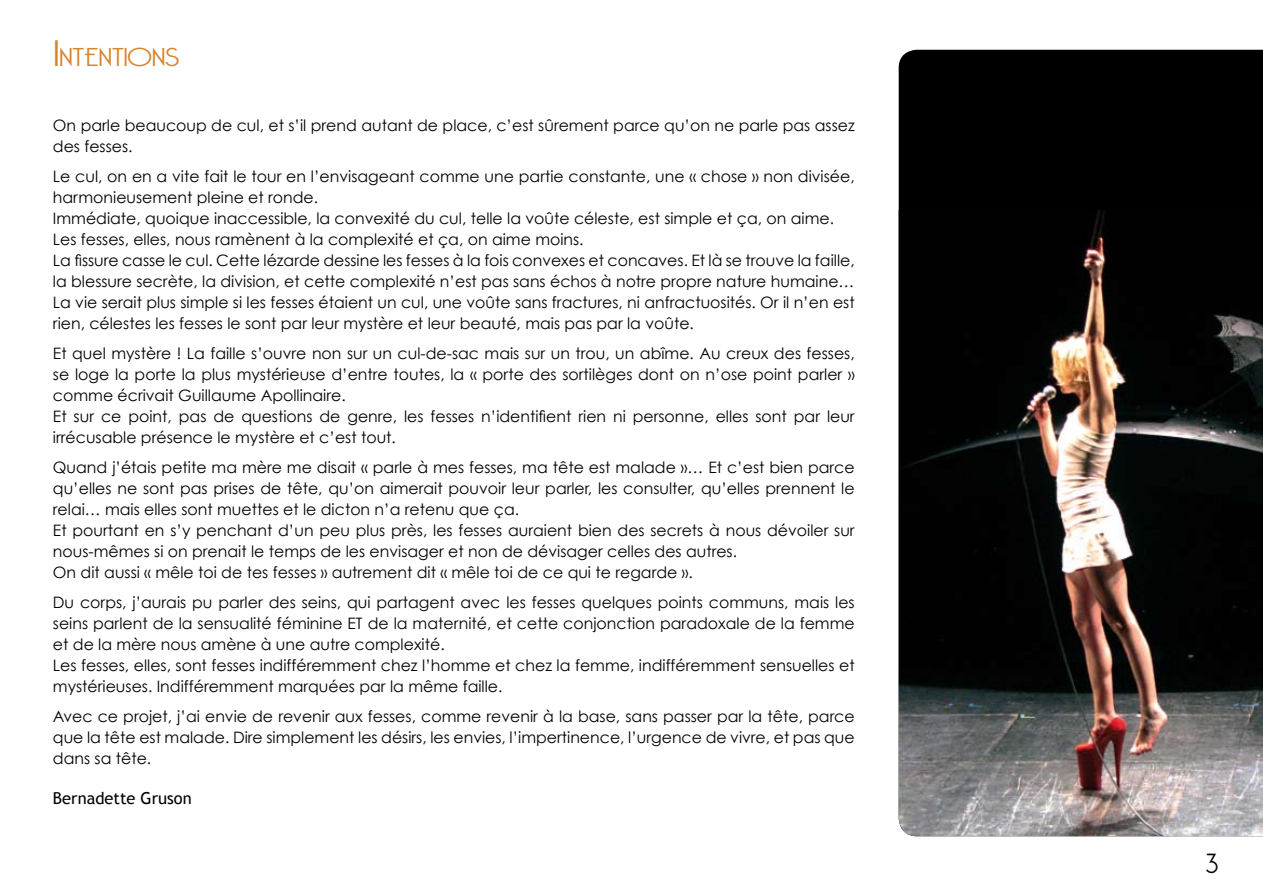
<style>
.page{position:relative;width:1263px;height:893px;background:#fff}
.page>*{position:absolute;margin:0;border:0;box-sizing:border-box;transform-origin:0 0}
.t1{font:300 27px "Bellerose";color:#000}
.t2{font:300 25.2px "Bellerose";color:#d7852e;scale:1.25 1}
.t3{font:16.5px "Trebuchet MS";color:#000}
.t4{font:15.75px/21px "Century Gothic";color:#000}
.s1{font-size:36px}
</style>
<div class="page">
<div style="left:899px;top:50px;width:364px;height:160px;background:#000"></div>
<img style="left:899px;top:210px;width:364px;height:626px">
<h2 class="t2" style="left:54px;top:43px;width:102px"><span class="s1">I</span>NTENTIONS</h2>
<p class="t4" style="left:53px;top:115px;width:803px">On parle beaucoup de cul, et s’il prend autant de place, c’est sûrement parce qu’on ne parle pas assez des fesses.</p>
<p class="t4" style="left:53px;top:166px;width:803px">Le cul, on en a vite fait le tour en l’envisageant comme une partie constante, une « chose » non divisée, harmonieusement pleine et ronde.<br>Immédiate, quoique inaccessible, la convexité du cul, telle la voûte céleste, est simple et ça, on aime.<br>Les fesses, elles, nous ramènent à la complexité et ça, on aime moins.<br>La fissure casse le cul. Cette lézarde dessine les fesses à la fois convexes et concaves. Et là se trouve la faille, la blessure secrète, la division, et cette complexité n’est pas sans échos à notre propre nature humaine… La vie serait plus simple si les fesses étaient un cul, une voûte sans fractures, ni anfractuosités. Or il n’en est rien, célestes les fesses le sont par leur mystère et leur beauté, mais pas par la voûte.</p>
<p class="t4" style="left:53px;top:343px;width:803px">Et quel mystère ! La faille s’ouvre non sur un cul-de-sac mais sur un trou, un abîme. Au creux des fesses, se loge la porte la plus mystérieuse d’entre toutes, la « porte des sortilèges dont on n’ose point parler » comme écrivait Guillaume Apollinaire.<br>Et sur ce point, pas de questions de genre, les fesses n’identifient rien ni personne, elles sont par leur irrécusable présence le mystère et c’est tout.</p>
<p class="t4" style="left:53px;top:456px;width:803px">Quand j’étais petite ma mère me disait « parle à mes fesses, ma tête est malade »… Et c’est bien parce qu’elles ne sont pas prises de tête, qu’on aimerait pouvoir leur parler, les consulter, qu’elles prennent le relai… mais elles sont muettes et le dicton n’a retenu que ça.<br>Et pourtant en s’y penchant d’un peu plus près, les fesses auraient bien des secrets à nous dévoiler sur nous-mêmes si on prenait le temps de les envisager et non de dévisager celles des autres.<br>On dit aussi « mêle toi de tes fesses » autrement dit « mêle toi de ce qui te regarde ».</p>
<p class="t4" style="left:53px;top:591px;width:803px">Du corps, j’aurais pu parler des seins, qui partagent avec les fesses quelques points communs, mais les seins parlent de la sensualité féminine ET de la maternité, et cette conjonction paradoxale de la femme et de la mère nous amène à une autre complexité.<br>Les fesses, elles, sont fesses indifféremment chez l’homme et chez la femme, indifféremment sensuelles et mystérieuses. Indifféremment marquées par la même faille.</p>
<p class="t4" style="left:53px;top:705px;width:803px;text-align:justify">Avec ce projet, j’ai envie de revenir aux fesses, comme revenir à la base, sans passer par la tête, parce que la tête est malade. Dire simplement les désirs, les envies, l’impertinence, l’urgence de vivre, et pas que dans sa tête.</p>
<p class="t3" style="left:53px;top:788px;width:140px">Bernadette Gruson</p>
<h1 class="t1" style="left:1206px;top:848px;width:14px">3</h1>
</div>
